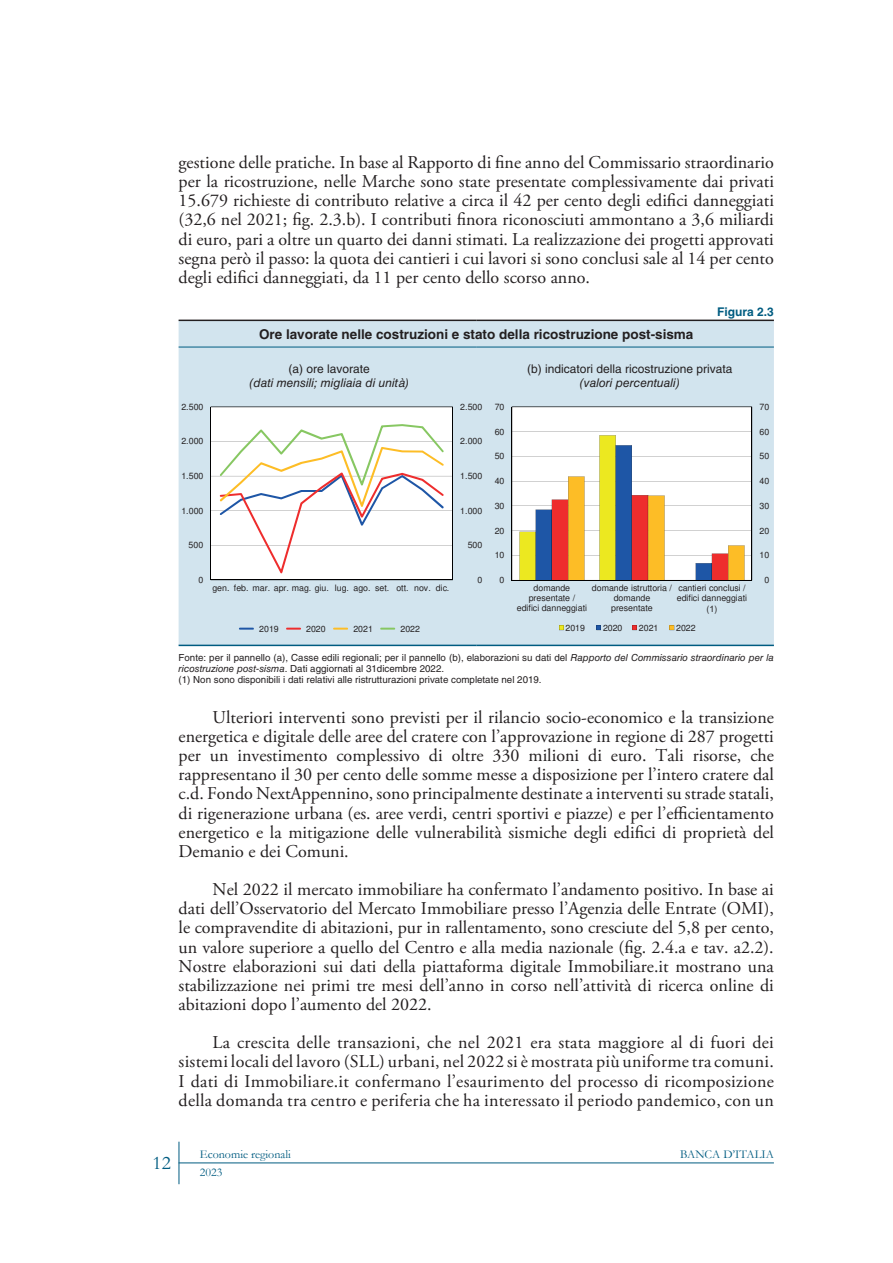
<style>
.page{position:relative;width:893px;height:1263px;background:#fff}
.page>*{position:absolute;margin:0;border:0;box-sizing:border-box;transform-origin:0 0}
.t1{font:19.5px "Garamond";color:#005c81}
.ER-TESTO_Paragrafo{font:18px/19.2px "Adobe Garamond Pro";color:#231f20;text-align:justify}
.ER-FIGURA_Titolo{font:700 13.5px "Helvetica LT Std";color:#231f20}
.ER-FIGURA_Testatina{font:12px "Helvetica LT Std";color:#231f20}
.ER-FIGURA_Testatina-2{font:italic 12px "Helvetica LT Std";color:#231f20}
.t2{font:12px "Garamond";color:#005c81}
.ER-FIGURA_Numero{font:700 12px "Helvetica LT Std";color:#005c81}
.ER-FIGURA_Nota{font:9.75px/11.2px "Helvetica LT Std";color:#231f20}
.t3{font:8.85px/10.1px "Helvetica";letter-spacing:-.005em;color:#231f20;text-align:center}
.s1{font-style:italic}
.s2{font-family:"Arial"}
</style>
<div class="page">
<hr style="left:179px;top:1162px;width:595px;height:1px;background:#005c81">
<hr style="left:179px;top:1142px;width:1px;height:42px;background:#005c81">
<div style="left:179px;top:321px;width:595px;height:324px;background:#d2e4ee"></div>
<hr style="left:179px;top:320px;width:297px;height:1px;background:#231f20">
<hr style="left:476px;top:320px;width:298px;height:1px;background:#231f20">
<hr style="left:179px;top:645px;width:297px;height:1px;background:#005c81">
<hr style="left:476px;top:645px;width:298px;height:1px;background:#005c81">
<hr style="left:179px;top:347px;width:297px;height:1px;background:#005c81">
<hr style="left:476px;top:347px;width:298px;height:1px;background:#005c81">
<svg style="left:513px;top:407px;width:239px;height:173px"></svg>
<hr style="left:752px;top:407px;width:1px;height:173px;background:#000001">
<hr style="left:512px;top:407px;width:1px;height:173px;background:#000001">
<hr style="left:512px;top:580px;width:240px;height:1px;background:#000001">
<svg style="left:559px;top:625px;width:5px;height:5px"></svg>
<svg style="left:596px;top:625px;width:5px;height:5px"></svg>
<svg style="left:632px;top:625px;width:5px;height:5px"></svg>
<svg style="left:670px;top:625px;width:4px;height:5px"></svg>
<hr style="left:453px;top:407px;width:1px;height:173px;background:#000001">
<hr style="left:211px;top:580px;width:242px;height:1px;background:#000001">
<svg style="left:211px;top:407px;width:242px;height:173px"></svg>
<svg style="left:239px;top:628px;width:15px;height:2px"></svg>
<svg style="left:286px;top:628px;width:15px;height:2px"></svg>
<svg style="left:333px;top:628px;width:15px;height:2px"></svg>
<svg style="left:380px;top:628px;width:15px;height:2px"></svg>
<p class="ER-TESTO_Paragrafo" style="left:179px;top:153px;width:597px">gestione delle pratiche. In base al Rapporto di fine anno del Commissario straordinario per la ricostruzione, nelle Marche sono state presentate complessivamente dai privati 15.679 richieste di contributo relative a circa il 42 per cento degli edifici danneggiati (32,6 nel 2021; fig. 2.3.b). I contributi finora riconosciuti ammontano a 3,6 miliardi di euro, pari a oltre un quarto dei danni stimati. La realizzazione dei progetti approvati segna però il passo: la quota dei cantieri i cui lavori si sono conclusi sale al 14 per cento degli edifici danneggiati, da 11 per cento dello scorso anno.</p>
<h3 class="ER-FIGURA_Numero" style="left:717px;top:305px;width:58px">Figura 2.3</h3>
<h3 class="ER-FIGURA_Titolo" style="left:259px;top:326px;width:436px">Ore lavorate nelle costruzioni e stato della ricostruzione post-sisma</h3>
<h4 class="ER-FIGURA_Testatina" style="left:288px;top:361px;width:83px">(a) ore lavorate</h4>
<h4 class="ER-FIGURA_Testatina-2" style="left:249px;top:376px;width:161px">(dati mensili; migliaia di unità)</h4>
<h4 class="ER-FIGURA_Testatina" style="left:527px;top:361px;width:207px">(b) indicatori della ricostruzione privata</h4>
<h4 class="ER-FIGURA_Testatina-2" style="left:580px;top:376px;width:102px">(valori percentuali)</h4>
<p class="t3" style="left:181px;top:402px;width:24px">2.500</p>
<p class="t3" style="left:460px;top:402px;width:24px">2.500</p>
<p class="t3" style="left:495px;top:402px;width:11px">70</p>
<p class="t3" style="left:759px;top:402px;width:11px">70</p>
<p class="t3" style="left:495px;top:426px;width:11px">60</p>
<p class="t3" style="left:759px;top:426px;width:11px">60</p>
<p class="t3" style="left:181px;top:436px;width:24px">2.000</p>
<p class="t3" style="left:460px;top:436px;width:24px">2.000</p>
<p class="t3" style="left:495px;top:451px;width:11px">50</p>
<p class="t3" style="left:759px;top:451px;width:11px">50</p>
<p class="t3" style="left:181px;top:471px;width:24px">1.500</p>
<p class="t3" style="left:460px;top:471px;width:24px">1.500</p>
<p class="t3" style="left:495px;top:476px;width:11px">40</p>
<p class="t3" style="left:759px;top:476px;width:11px">40</p>
<p class="t3" style="left:181px;top:505px;width:24px">1.000</p>
<p class="t3" style="left:460px;top:505px;width:24px">1.000</p>
<p class="t3" style="left:495px;top:501px;width:11px">30</p>
<p class="t3" style="left:759px;top:501px;width:11px">30</p>
<p class="t3" style="left:495px;top:525px;width:11px">20</p>
<p class="t3" style="left:759px;top:525px;width:11px">20</p>
<p class="t3" style="left:189px;top:540px;width:16px">500</p>
<p class="t3" style="left:468px;top:540px;width:16px">500</p>
<p class="t3" style="left:495px;top:550px;width:11px">10</p>
<p class="t3" style="left:759px;top:550px;width:11px">10</p>
<p class="t3" style="left:198px;top:575px;width:6px">0</p>
<p class="t3" style="left:477px;top:575px;width:6px">0</p>
<p class="t3" style="left:500px;top:575px;width:6px">0</p>
<p class="t3" style="left:764px;top:575px;width:6px">0</p>
<p class="t3" style="left:212px;top:583px;width:239px">gen. feb. mar. apr. mag. giu. lug. ago. set. ott. nov. dic.</p>
<p class="t3" style="left:259px;top:623px;width:21px">2019</p>
<p class="t3" style="left:306px;top:623px;width:21px">2020</p>
<p class="t3" style="left:353px;top:623px;width:21px">2021</p>
<p class="t3" style="left:401px;top:623px;width:21px">2022</p>
<p class="ER-FIGURA_Nota" style="left:179px;top:652px;width:597px">Fonte: per il pannello (a), Casse edili regionali; per il pannello (b), elaborazioni su dati del <span class="s1">Rapporto del Commissario straordinario per la ricostruzione post-sisma</span>. Dati aggiornati al 31dicembre 2022.</p>
<p class="ER-FIGURA_Nota" style="left:179px;top:674px;width:365px">(1) Non sono disponibili i dati relativi alle ristrutturazioni private completate nel 2019.</p>
<p class="t3" style="left:517px;top:583px;width:72px">domande presentate / edifici danneggiati</p>
<p class="t3" style="left:592px;top:583px;width:82px">domande istruttoria / domande presentate</p>
<p class="t3" style="left:677px;top:583px;width:72px">cantieri conclusi / edifici danneggiati (<span class="s2">1</span>)</p>
<p class="t3" style="left:566px;top:622px;width:21px">2019</p>
<p class="t3" style="left:603px;top:622px;width:21px">2020</p>
<p class="t3" style="left:639px;top:622px;width:21px">2021</p>
<p class="t3" style="left:676px;top:622px;width:21px">2022</p>
<p class="ER-TESTO_Paragrafo" style="left:179px;top:708px;width:597px;text-indent:34px">Ulteriori interventi sono previsti per il rilancio socio-economico e la transizione energetica e digitale delle aree del cratere con l’approvazione in regione di 287 progetti per un investimento complessivo di oltre 330 milioni di euro. Tali risorse, che rappresentano il 30 per cento delle somme messe a disposizione per l’intero cratere dal c.d. Fondo NextAppennino, sono principalmente destinate a interventi su strade statali, di rigenerazione urbana (es. aree verdi, centri sportivi e piazze) e per l’efficientamento energetico e la mitigazione delle vulnerabilità sismiche degli edifici di proprietà del Demanio e dei Comuni.</p>
<p class="ER-TESTO_Paragrafo" style="left:179px;top:880px;width:597px;text-indent:34px">Nel 2022 il mercato immobiliare ha confermato l’andamento positivo. In base ai dati dell’Osservatorio del Mercato Immobiliare presso l’Agenzia delle Entrate (OMI), le compravendite di abitazioni, pur in rallentamento, sono cresciute del 5,8 per cento, un valore superiore a quello del Centro e alla media nazionale (fig. 2.4.a e tav. a2.2).<br>Nostre elaborazioni sui dati della piattaforma digitale Immobiliare.it mostrano una stabilizzazione nei primi tre mesi dell’anno in corso nell’attività di ricerca online di abitazioni dopo l’aumento del 2022.</p>
<p class="ER-TESTO_Paragrafo" style="left:179px;top:1033px;width:597px;text-indent:34px">La crescita delle transazioni, che nel 2021 era stata maggiore al di fuori dei sistemi locali del lavoro (SLL) urbani, nel 2022 si è mostrata più uniforme tra comuni.<br>I dati di Immobiliare.it confermano l’esaurimento del processo di ricomposizione della domanda tra centro e periferia che ha interessato il periodo pandemico, con un</p>
<p class="t1" style="left:153px;top:1150px;width:20px">12</p>
<p class="t2" style="left:200px;top:1146px;width:92px">Economie regionali</p>
<p class="t2" style="left:680px;top:1146px;width:95px">BANCA D’ITALIA</p>
<p class="t2" style="left:200px;top:1164px;width:24px">2023</p>
</div>
